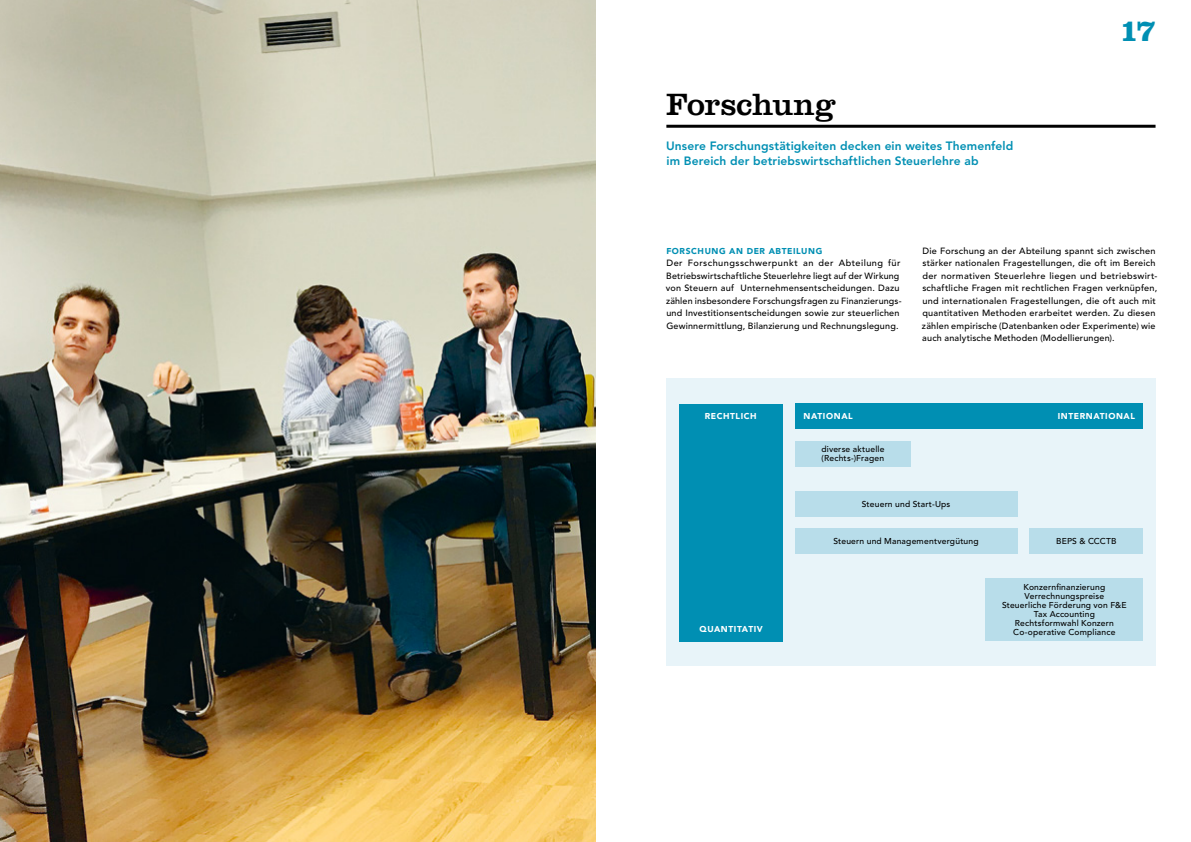
<style>
.page{position:relative;width:1191px;height:842px;background:#fff}
.page>*{position:absolute;margin:0;border:0;box-sizing:border-box;transform-origin:0 0}
.t1{font:32px "Clarendon LT Std";letter-spacing:-.01em;color:#000}
.t2{font:700 32px "Clarendon LT Std";color:#008fb3}
.t3{font:800 12px/14.5px "Avenir LT Std";letter-spacing:.01em;color:#008fb3}
.t4{font:500 9px/12.5px "Avenir LT Std";letter-spacing:.025em;color:#000}
.t5{font:500 8.5px/9px "Avenir LT Std";letter-spacing:.025em;color:#000}
.t6{font:900 8.5px "Avenir LT Std";letter-spacing:.07em;color:#fff}
.t7{font:900 8.5px "Avenir LT Std";letter-spacing:.07em;color:#008fb3}
</style>
<div class="page">
<img style="left:0;top:0;width:595px;height:842px">
<div style="left:666px;top:379px;width:489px;height:287px;background:#e8f4f9"></div>
<div style="left:795px;top:404px;width:348px;height:25px;background:#008fb3"></div>
<div style="left:795px;top:441px;width:116px;height:25px;background:#b8ddea"></div>
<div style="left:795px;top:491px;width:222px;height:25px;background:#b8ddea"></div>
<div style="left:795px;top:529px;width:222px;height:25px;background:#b8ddea"></div>
<div style="left:1030px;top:529px;width:113px;height:25px;background:#b8ddea"></div>
<div style="left:985px;top:579px;width:158px;height:62px;background:#b8ddea"></div>
<div style="left:679px;top:404px;width:103px;height:237px;background:#008fb3"></div>
<hr style="left:666px;top:125px;width:489px;height:3px;background:#000">
<h1 class="t1" style="left:666px;top:85px;width:171px">Forschung</h1>
<h2 class="t3" style="left:666px;top:139px;width:349px">Unsere Forschungstätigkeiten decken ein weites Themenfeld im Bereich der betriebswirtschaftlichen Steuerlehre ab</h2>
<h1 class="t2" style="left:1119px;top:11px;width:38px">17</h1>
<p class="t7" style="left:666px;top:245px;width:157px">FORSCHUNG AN DER ABTEILUNG</p>
<p class="t4" style="left:666px;top:257px;width:237px">Der Forschungsschwerpunkt an der Abteilung für Betriebswirtschaftliche Steuerlehre liegt auf der Wirkung von Steuern auf Unternehmensentscheidungen. Dazu zählen insbesondere Forschungsfragen zu Finanzierungs&shy;und Investitionsentscheidungen sowie zur steuerlichen Gewinnermittlung, Bilanzierung und Rechnungslegung.</p>
<p class="t4" style="left:922px;top:244px;width:237px">Die Forschung an der Abteilung spannt sich zwischen stärker nationalen Fragestellungen, die oft im Bereich der normativen Steuerlehre liegen und betriebswirt&shy;schaftliche Fragen mit rechtlichen Fragen verknüpfen, und internationalen Fragestellungen, die oft auch mit quantitativen Methoden erarbeitet werden. Zu diesen zählen empirische (Datenbanken oder Experimente) wie auch analytische Methoden (Modellierungen).</p>
<p class="t6" style="left:803px;top:411px;width:51px">NATIONAL</p>
<p class="t5" style="left:821px;top:445px;width:65px">diverse aktuelle (Rechts-)Fragen</p>
<p class="t5" style="left:862px;top:500px;width:90px">Steuern und Start-Ups</p>
<p class="t5" style="left:833px;top:537px;width:147px">Steuern und Managementvergütung</p>
<p class="t5" style="left:1056px;top:537px;width:62px">BEPS &amp; CCCTB</p>
<p class="t5" style="left:1002px;top:583px;width:126px;text-align:center">Konzernfinanzierung<br>Verrechnungspreise<br>Steuerliche Förderung von F&amp;E<br>Tax Accounting<br>Rechtsformwahl Konzern<br>Co-operative Compliance</p>
<p class="t6" style="left:704px;top:411px;width:53px">RECHTLICH</p>
<p class="t6" style="left:1057px;top:411px;width:79px">INTERNATIONAL</p>
<p class="t6" style="left:699px;top:624px;width:65px">QUANTITATIV</p>
</div>
